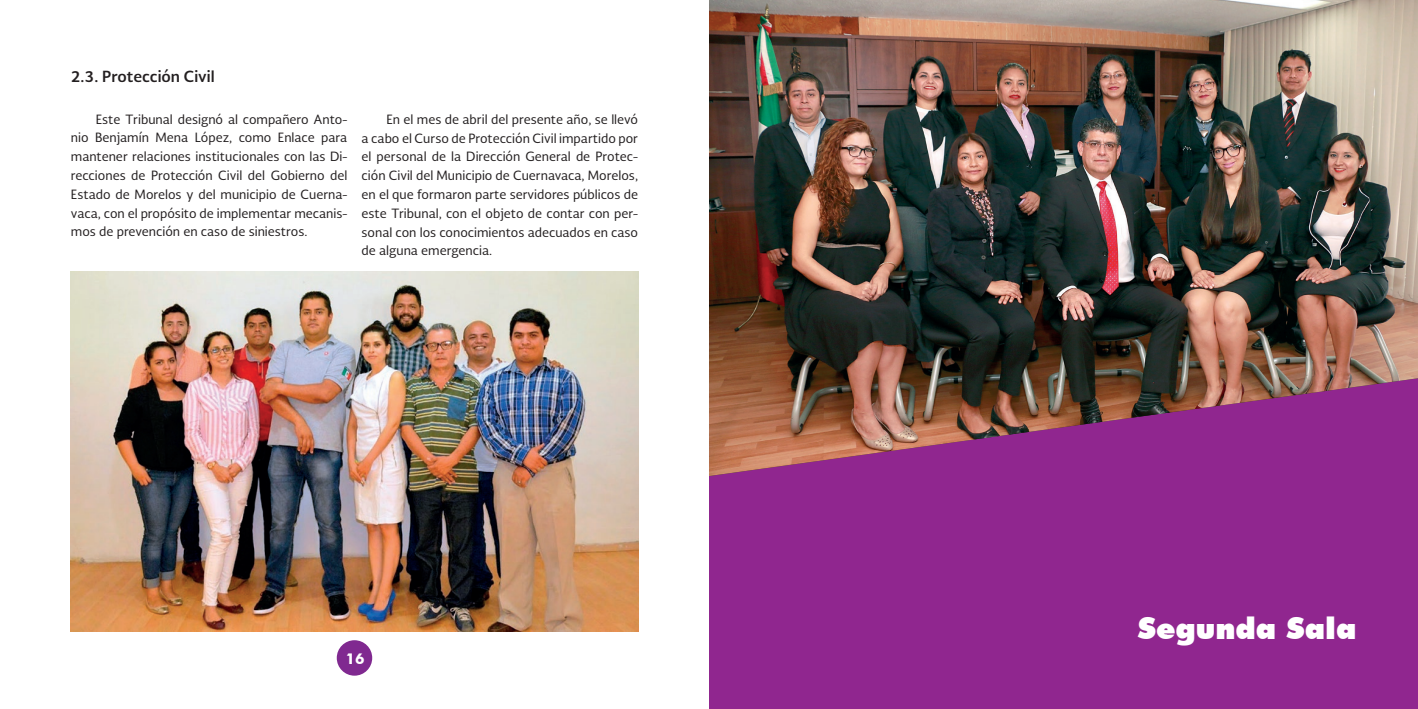
<style>
.page{position:relative;width:1418px;height:709px;background:#fff}
.page>*{position:absolute;margin:0;border:0;box-sizing:border-box;transform-origin:0 0}
.t1{font:900 30px "Futura BT";color:#fff}
.t2{font:700 15px "Soberana Sans";color:#231f20}
.t3{font:700 15px "Futura BT";color:#fff}
.t4{font:12.5px/18.8px "Soberana Sans";color:#231f20;text-align:justify}
</style>
<div class="page">
<div style="left:337px;top:640px;width:35px;height:35px;background:#802990;border-radius:50%"></div>
<div style="left:709px;top:344px;width:708px;height:365px;background:#90268f"></div>
<img style="left:709px;top:0;width:708px;height:476px">
<img style="left:71px;top:272px;width:567px;height:359px">
<p class="t2" style="left:71px;top:67px;width:145px">2.3. Protección Civil</p>
<p class="t4" style="left:71px;top:109px;width:278px;text-indent:25px">Este Tribunal designó al compañero Anto&shy;nio Benjamín Mena López, como Enlace para mantener relaciones institucionales con las Di&shy;recciones de Protección Civil del Gobierno del Estado de Morelos y del municipio de Cuerna&shy;vaca, con el propósito de implementar mecanis&shy;mos de prevención en caso de siniestros.</p>
<p class="t4" style="left:361px;top:109px;width:278px;text-indent:25px">En el mes de abril del presente año, se llevó a cabo el Curso de Protección Civil impartido por el personal de la Dirección General de Protec&shy;ción Civil del Municipio de Cuernavaca, Morelos, en el que formaron parte servidores públicos de este Tribunal, con el objeto de contar con per&shy;sonal con los conocimientos adecuados en caso de alguna emergencia.</p>
<p class="t3" style="left:346px;top:649px;width:20px">16</p>
<h1 class="t1" style="left:1137px;top:610px;width:220px">Segunda Sala</h1>
</div>
